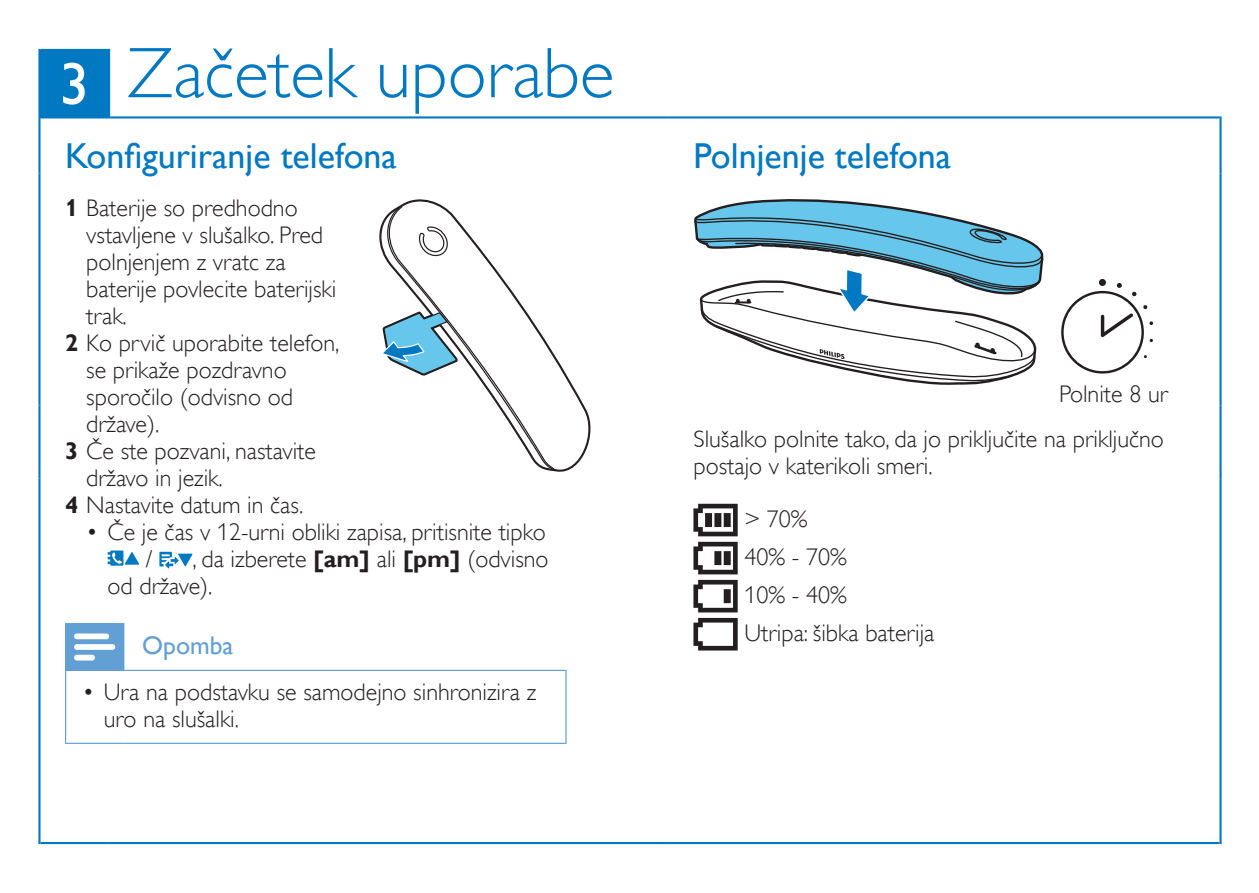
<style>
.page{position:relative;width:1259px;height:893px;background:#fff}
.page>*{position:absolute;margin:0;border:0;box-sizing:border-box;transform-origin:0 0}
.t1{font:72px "Gill Sans Alt One WGL Light";color:#0079c2}
.t2{font:36px "Gill Sans Alt One WGL";color:#0079c2}
.t3{font:25.5px "Gill Sans Alt One WGL";color:#629fd5}
.t4{font:24px/27px "Gill Sans Alt One WGL Light";color:#231f20}
.s1{font-family:"Gill Sans Alt One WGL";font-weight:700}
</style>
<div class="page">
<div style="left:39px;top:50px;width:70px;height:67px;background:#0079c2"></div>
<hr style="left:41px;top:49px;width:67px;height:2px;background:#0079c2">
<hr style="left:38px;top:49px;width:3px;height:68px;background:#0079c2">
<hr style="left:108px;top:49px;width:2px;height:69px;background:#0079c2">
<hr style="left:41px;top:116px;width:67px;height:2px;background:#0079c2">
<hr style="left:38px;top:117px;width:3px;height:57px;background:#0079c2">
<hr style="left:110px;top:116px;width:558px;height:2px;background:#0079c2">
<hr style="left:668px;top:116px;width:551px;height:2px;background:#0079c2">
<hr style="left:1219px;top:116px;width:2px;height:58px;background:#0079c2">
<hr style="left:1219px;top:174px;width:2px;height:231px;background:#0079c2">
<hr style="left:1219px;top:405px;width:2px;height:73px;background:#0079c2">
<hr style="left:38px;top:174px;width:3px;height:231px;background:#0079c2">
<hr style="left:38px;top:405px;width:3px;height:73px;background:#0079c2">
<hr style="left:38px;top:478px;width:3px;height:366px;background:#0079c2">
<hr style="left:41px;top:842px;width:68px;height:2px;background:#0079c2">
<hr style="left:109px;top:842px;width:559px;height:2px;background:#0079c2">
<hr style="left:1219px;top:478px;width:2px;height:366px;background:#0079c2">
<hr style="left:668px;top:842px;width:551px;height:2px;background:#0079c2">
<svg style="left:108px;top:550px;width:31px;height:16px"></svg>
<svg style="left:159px;top:552px;width:34px;height:16px"></svg>
<div style="left:66px;top:624px;width:58px;height:46px;background:#629fd5"></div>
<hr style="left:65px;top:623px;width:59px;height:1px;background:#629fd5">
<hr style="left:65px;top:624px;width:1px;height:46px;background:#629fd5">
<hr style="left:65px;top:670px;width:59px;height:1px;background:#629fd5">
<hr style="left:65px;top:671px;width:1px;height:72px;background:#629fd5">
<hr style="left:124px;top:670px;width:442px;height:1px;background:#629fd5">
<hr style="left:565px;top:671px;width:1px;height:72px;background:#629fd5">
<hr style="left:65px;top:743px;width:59px;height:1px;background:#629fd5">
<hr style="left:124px;top:743px;width:442px;height:1px;background:#629fd5">
<svg style="left:74px;top:633px;width:41px;height:27px"></svg>
<svg style="left:694px;top:199px;width:350px;height:186px"></svg>
<div style="left:1099px;top:279px;width:7px;height:7px;background:#231f20;border-radius:50%"></div>
<svg style="left:1061px;top:283px;width:92px;height:91px"></svg>
<svg style="left:693px;top:504px;width:44px;height:32px"></svg>
<svg style="left:693px;top:542px;width:44px;height:32px"></svg>
<svg style="left:693px;top:580px;width:44px;height:32px"></svg>
<svg style="left:693px;top:618px;width:44px;height:32px"></svg>
<svg style="left:379px;top:199px;width:212px;height:273px"></svg>
<svg style="left:382px;top:205px;width:175px;height:266px"></svg>
<svg style="left:380px;top:205px;width:174px;height:264px"></svg>
<h1 class="t1" style="left:59px;top:26px;width:556px"><sub>3</sub> Začetek uporabe</h1>
<h2 class="t2" style="left:65px;top:131px;width:333px">Konfiguriranje telefona</h2>
<h2 class="t2" style="left:693px;top:131px;width:259px">Polnjenje telefona</h2>
<p class="t4" style="left:65px;top:194px;width:234px"><span class="s1">1</span> Baterije so predhodno</p>
<p class="t4" style="left:86px;top:221px;width:238px">vstavljene v slušalko. Pred</p>
<p class="t4" style="left:86px;top:248px;width:201px">polnjenjem z vratc za</p>
<p class="t4" style="left:86px;top:275px;width:252px">baterije povlecite baterijski</p>
<p class="t4" style="left:86px;top:302px;width:42px">trak.</p>
<p class="t4" style="left:65px;top:329px;width:276px"><span class="s1">2</span> Ko prvič uporabite telefon,</p>
<p class="t4" style="left:86px;top:356px;width:202px">se prikaže pozdravno</p>
<p class="t4" style="left:86px;top:383px;width:208px">sporočilo (odvisno od</p>
<p class="t4" style="left:86px;top:410px;width:74px">države).</p>
<p class="t4" style="left:65px;top:437px;width:252px"><span class="s1">3</span> Če ste pozvani, nastavite</p>
<p class="t4" style="left:86px;top:464px;width:138px">državo in jezik.</p>
<p class="t4" style="left:65px;top:491px;width:240px"><span class="s1">4</span> Nastavite datum in čas.</p>
<p class="t4" style="left:146px;top:518px;width:401px;text-indent:-60px">• Če je čas v 12-urni obliki zapisa, pritisnite tipko /</p>
<p class="t4" style="left:693px;top:371px;width:476px;line-height:45.9px;text-align:right">Polnite 8 ur<br>Slušalko polnite tako, da jo priključite na priključno</p>
<p class="t4" style="left:744px;top:440px;width:190px;line-height:52.2px;text-indent:-51px">postajo v katerikoli smeri. &gt; 70%</p>
<p class="t4" style="left:744px;top:538px;width:192px;line-height:38.1px">40% - 70%<br>10% - 40%<br>Utripa: šibka baterija</p>
<p class="t4" style="left:107px;top:545px;width:442px;text-indent:85px">, da izberete <span class="s1">[am]</span> ali <span class="s1">[pm]</span> (odvisno od države).</p>
<p class="t3" style="left:142px;top:628px;width:93px">Opomba</p>
<p class="t4" style="left:104px;top:678px;width:434px;text-indent:-21px">• Ura na podstavku se samodejno sinhronizira z uro na slušalki.</p>
</div>
